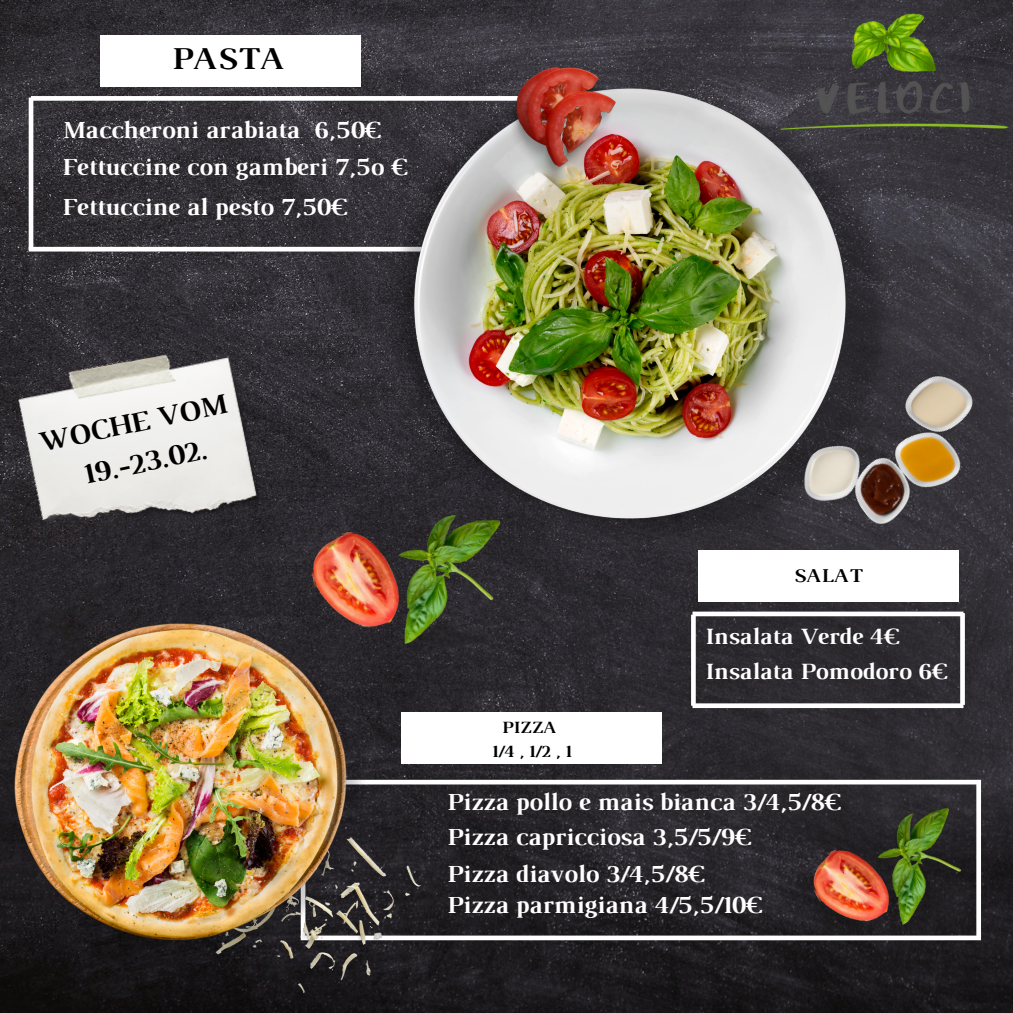
<style>
.page{position:relative;width:1013px;height:1013px;background:#fff}
.page>*{position:absolute;margin:0;border:0;box-sizing:border-box;transform-origin:0 0}
.t1{font:700 32.5px "Luthier";color:#000}
.t2{font:700 29.25px/40.5px "Luthier";color:#000;text-align:center}
.t3{font:700 25px "Luthier";color:#fff}
.t4{font:700 23.75px "Luthier";color:#fff}
.t5{font:700 20px "Luthier";color:#000}
.t6{font:700 17.5px "Luthier";color:#000}
</style>
<div class="page">
<img style="left:0;top:0;width:1012px;height:1012px">
<div style="left:31px;top:96px;width:595px;height:5px;background:#fff"></div>
<hr style="left:29px;top:247px;width:597px;height:4px;background:#fff">
<hr style="left:29px;top:97px;width:4px;height:153px;background:#fff">
<img style="left:387px;top:74px;width:507px;height:465px">
<div style="left:976px;top:780px;width:5px;height:156px;background:#fff"></div>
<div style="left:301px;top:779px;width:680px;height:5px;background:#fff"></div>
<div style="left:301px;top:935px;width:680px;height:5px;background:#fff"></div>
<img style="left:213px;top:828px;width:208px;height:167px">
<img style="left:15px;top:623px;width:354px;height:340px">
<div style="left:100px;top:36px;width:261px;height:51px;background:#fff"></div>
<div style="left:401px;top:712px;width:260px;height:51px;background:#fff"></div>
<img style="left:305px;top:501px;width:215px;height:158px">
<img style="left:801px;top:793px;width:185px;height:161px">
<img style="left:506px;top:67px;width:109px;height:119px">
<img style="left:773px;top:339px;width:239px;height:226px">
<img style="left:720px;top:0;width:292px;height:251px">
<img style="left:15px;top:339px;width:251px;height:211px">
<svg style="left:960px;top:613px;width:4px;height:92px"></svg>
<div style="left:692px;top:611px;width:271px;height:5px;background:#fff"></div>
<div style="left:692px;top:703px;width:271px;height:5px;background:#fff"></div>
<svg style="left:691px;top:614px;width:4px;height:91px"></svg>
<div style="left:697px;top:550px;width:261px;height:51px;background:#fff"></div>
<h3 class="t1" style="left:171px;top:46px;width:114px">PASTA</h3>
<h2 class="t3" style="left:61px;top:121px;width:320px">Maccheroni arabiata 6,50€</h2>
<h2 class="t3" style="left:61px;top:158px;width:347px">Fettuccine con gamberi 7,5o €</h2>
<h2 class="t3" style="left:61px;top:197px;width:287px">Fettuccine al pesto 7,50€</h2>
<h2 class="t2" style="left:35px;top:425px;width:193px;rotate:-12deg">WOCHE VOM<br>19.-23.02.</h2>
<p class="t5" style="left:793px;top:568px;width:70px">SALAT</p>
<p class="t6" style="left:501px;top:720px;width:56px">PIZZA</p>
<h2 class="t6" style="left:491px;top:745px;width:81px">1/4 , 1/2 , 1</h2>
<p class="t4" style="left:704px;top:628px;width:196px">Insalata Verde 4€</p>
<p class="t4" style="left:704px;top:662px;width:244px">Insalata Pomodoro 6€</p>
<p class="t3" style="left:446px;top:792px;width:396px">Pizza pollo e mais bianca 3/4,5/8€</p>
<p class="t3" style="left:446px;top:827px;width:306px">Pizza capricciosa 3,5/5/9€</p>
<h2 class="t3" style="left:446px;top:864px;width:259px">Pizza diavolo 3/4,5/8€</h2>
<p class="t3" style="left:446px;top:895px;width:317px">Pizza parmigiana 4/5,5/10€</p>
</div>
